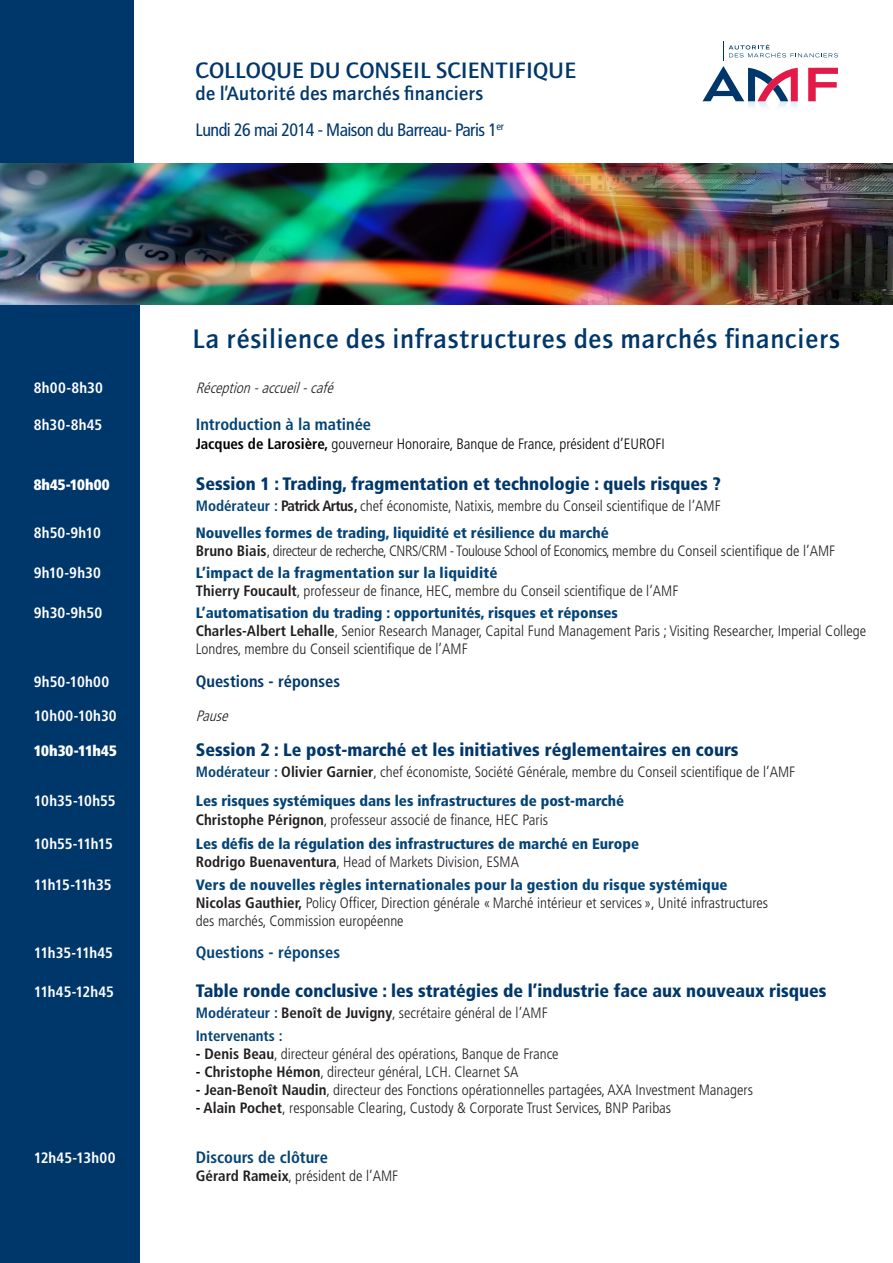
<style>
.page{position:relative;width:893px;height:1263px;background:#fff}
.page>*{position:absolute;margin:0;border:0;box-sizing:border-box;transform-origin:0 0}
.t1{font:500 27px "AT Quay Sans";letter-spacing:.02em;color:#00376b}
.t2{font:500 22.5px "AT Quay Sans";color:#00376b;scale:1.04 1}
.t3{font:500 19.5px "AT Quay Sans";color:#00376b}
.t4{font:900 condensed 18px "Frutiger";color:#00376b}
.t5{font:condensed 18px "Frutiger";letter-spacing:-.03em;color:#00376b}
.t6{font:700 condensed 16.5px "Frutiger";color:#044376}
.t7{font:700 condensed 16.5px "Frutiger";color:#00376b}
.t8{font:300 condensed 15px/18px "Frutiger";color:#231f20}
.t9{font:900 condensed 15px "Frutiger";color:#044376}
.t10{font:300 condensed 15px "Frutiger";letter-spacing:-.03em;color:#231f20}
.t11{font:700 condensed 15px "Frutiger";color:#fff}
.t12{font:300 condensed 15px "Frutiger";color:#000}
.t13{font:italic 300 condensed 15px "Frutiger";color:#231f20}
.t14{font:900 condensed 15px "Frutiger";color:#fff}
.t15{font:700 condensed 15px "Frutiger";color:#044376}
.t16{font:700 condensed 15px "Frutiger";letter-spacing:-.025em;color:#fff}
.t17{font:700 condensed 15px "Frutiger";letter-spacing:-.035em;color:#fff}
.t18{font:700 condensed 15px "Frutiger";letter-spacing:-.02em;color:#fff}
.t19{font:700 condensed 15px "Frutiger";letter-spacing:.02em;color:#fff}
.s1{font-weight:700}
.s2{font-weight:700;color:#044376}
.s3{font-weight:700;color:#000}
</style>
<div class="page">
<div style="left:0;top:288px;width:139px;height:975px;background:#00376b"></div>
<svg style="left:702px;top:42px;width:136px;height:66px"></svg>
<div style="left:0;top:0;width:134px;height:181px;background:#00376b"></div>
<img style="left:343px;top:164px;width:208px;height:140px">
<img style="left:0;top:164px;width:343px;height:140px">
<img style="left:551px;top:164px;width:342px;height:140px">
<p class="t2" style="left:196px;top:57px;width:367px">COLLOQUE DU CONSEIL SCIENTIFIQUE</p>
<p class="t3" style="left:196px;top:82px;width:289px">de l’Autorité des marchés financiers</p>
<p class="t5" style="left:196px;top:119px;width:310px">Lundi 26 mai 2014 - Maison du Barreau- Paris 1<sup>er</sup></p>
<p class="t1" style="left:192px;top:323px;width:649px">La résilience des infrastructures des marchés financiers</p>
<p class="t11" style="left:34px;top:379px;width:71px">8h00-8h30</p>
<p class="t13" style="left:196px;top:379px;width:143px">Réception-accueil-café</p>
<p class="t11" style="left:34px;top:415px;width:70px">8h30-8h45</p>
<p class="t6" style="left:196px;top:414px;width:177px">Introduction à la matinée</p>
<p class="t12" style="left:196px;top:436px;width:471px"><span class="s1">Jacques de Larosière,</span> gouverneur Honoraire, Banque de France, président d’EUROFI</p>
<p class="t14" style="left:34px;top:475px;width:77px">8h45-10h00</p>
<p class="t4" style="left:196px;top:473px;width:526px">Session 1 : Trading, fragmentation et technologie : quels risques ?</p>
<p class="t8" style="left:196px;top:497px;width:526px"><span class="s2">Modérateur :</span> <span class="s1">Patrick Artus,</span> chef économiste, Natixis, membre du Conseil scientifique de l’AMF</p>
<p class="t11" style="left:34px;top:524px;width:69px">8h50-9h10</p>
<p class="t9" style="left:196px;top:524px;width:414px">Nouvelles formes de trading, liquidité et résilience du marché</p>
<p class="t10" style="left:196px;top:542px;width:641px"><span class="s1">Bruno Biais</span>, directeur de recherche, CNRS/CRM - Toulouse School of Economics, membre du Conseil scientifique de l’AMF</p>
<p class="t11" style="left:34px;top:564px;width:69px">9h10-9h30</p>
<p class="t9" style="left:196px;top:564px;width:303px">L’impact de la fragmentation sur la liquidité</p>
<p class="t8" style="left:196px;top:582px;width:484px"><span class="s1">Thierry Foucault</span>, professeur de finance, HEC, membre du Conseil scientifique de l’AMF</p>
<p class="t11" style="left:34px;top:604px;width:70px">9h30-9h50</p>
<p class="t9" style="left:196px;top:604px;width:424px">L’automatisation du trading : opportunités, risques et réponses</p>
<p class="t8" style="left:196px;top:622px;width:672px"><span class="s1">Charles-Albert Lehalle</span>, Senior Research Manager, Capital Fund Management Paris ; Visiting Researcher, Imperial College<br>Londres, membre du Conseil scientifique de l’AMF</p>
<p class="t19" style="left:34px;top:673px;width:77px">9h50-10h00</p>
<p class="t7" style="left:196px;top:671px;width:146px">Questions - réponses</p>
<p class="t11" style="left:34px;top:707px;width:84px">10h00-10h30</p>
<p class="t13" style="left:196px;top:707px;width:38px">Pause</p>
<p class="t14" style="left:34px;top:741px;width:85px">10h30-11h45</p>
<p class="t4" style="left:196px;top:738px;width:544px">Session 2 : Le post-marché et les initiatives réglementaires en cours</p>
<p class="t8" style="left:196px;top:763px;width:601px"><span class="s2">Modérateur :</span> <span class="s1">Olivier Garnier</span>, chef économiste, Société Générale, membre du Conseil scientifique de l’AMF</p>
<p class="t11" style="left:34px;top:791px;width:83px">10h35-10h55</p>
<p class="t9" style="left:196px;top:791px;width:430px">Les risques systémiques dans les infrastructures de post-marché</p>
<p class="t8" style="left:196px;top:811px;width:354px"><span class="s1">Christophe Pérignon</span>, professeur associé de finance, HEC Paris</p>
<p class="t16" style="left:34px;top:835px;width:81px">10h55-11h15</p>
<p class="t9" style="left:196px;top:835px;width:445px">Les défis de la régulation des infrastructures de marché en Europe</p>
<p class="t8" style="left:196px;top:853px;width:325px"><span class="s1">Rodrigo Buenaventura</span>, Head of Markets Division, ESMA</p>
<p class="t17" style="left:34px;top:875px;width:79px">11h15-11h35</p>
<p class="t9" style="left:196px;top:875px;width:533px">Vers de nouvelles règles internationales pour la gestion du risque systémique</p>
<p class="t8" style="left:196px;top:894px;width:574px"><span class="s1">Nicolas Gauthier,</span> Policy Officer, Direction générale «Marché intérieur et services », Unité infrastructures des marchés, Commission européenne</p>
<p class="t18" style="left:34px;top:944px;width:81px">11h35-11h45</p>
<p class="t6" style="left:196px;top:943px;width:146px">Questions - réponses</p>
<p class="t11" style="left:34px;top:983px;width:82px">11h45-12h45</p>
<p class="t4" style="left:196px;top:980px;width:632px">Table ronde conclusive : les stratégies de l’industrie face aux nouveaux risques</p>
<p class="t8" style="left:196px;top:1004px;width:353px"><span class="s2">Modérateur :</span> <span class="s1">Benoît de Juvigny</span>, secrétaire général de l’AMF</p>
<p class="t15" style="left:196px;top:1026px;width:88px">Intervenants :</p>
<p class="t8" style="left:196px;top:1045px;width:364px"><span class="s3">-</span> <span class="s1">Denis Beau</span>, directeur général des opérations, Banque de France</p>
<p class="t8" style="left:196px;top:1063px;width:324px"><span class="s3">-</span> <span class="s1">Christophe Hémon</span>, directeur général, LCH. Clearnet SA</p>
<p class="t8" style="left:196px;top:1081px;width:559px"><span class="s3">-</span> <span class="s1">Jean-Benoît Naudin</span>, directeur des Fonctions opérationnelles partagées, AXA Investment Managers</p>
<p class="t8" style="left:196px;top:1099px;width:477px"><span class="s3">-</span> <span class="s1">Alain Pochet</span>, responsable Clearing, Custody &amp; Corporate Trust Services, BNP Paribas</p>
<p class="t11" style="left:34px;top:1149px;width:83px">12h45-13h00</p>
<p class="t6" style="left:196px;top:1148px;width:134px">Discours de clôture</p>
<p class="t8" style="left:196px;top:1167px;width:204px"><span class="s1">Gérard Rameix</span>, président de l’AMF</p>
</div>
